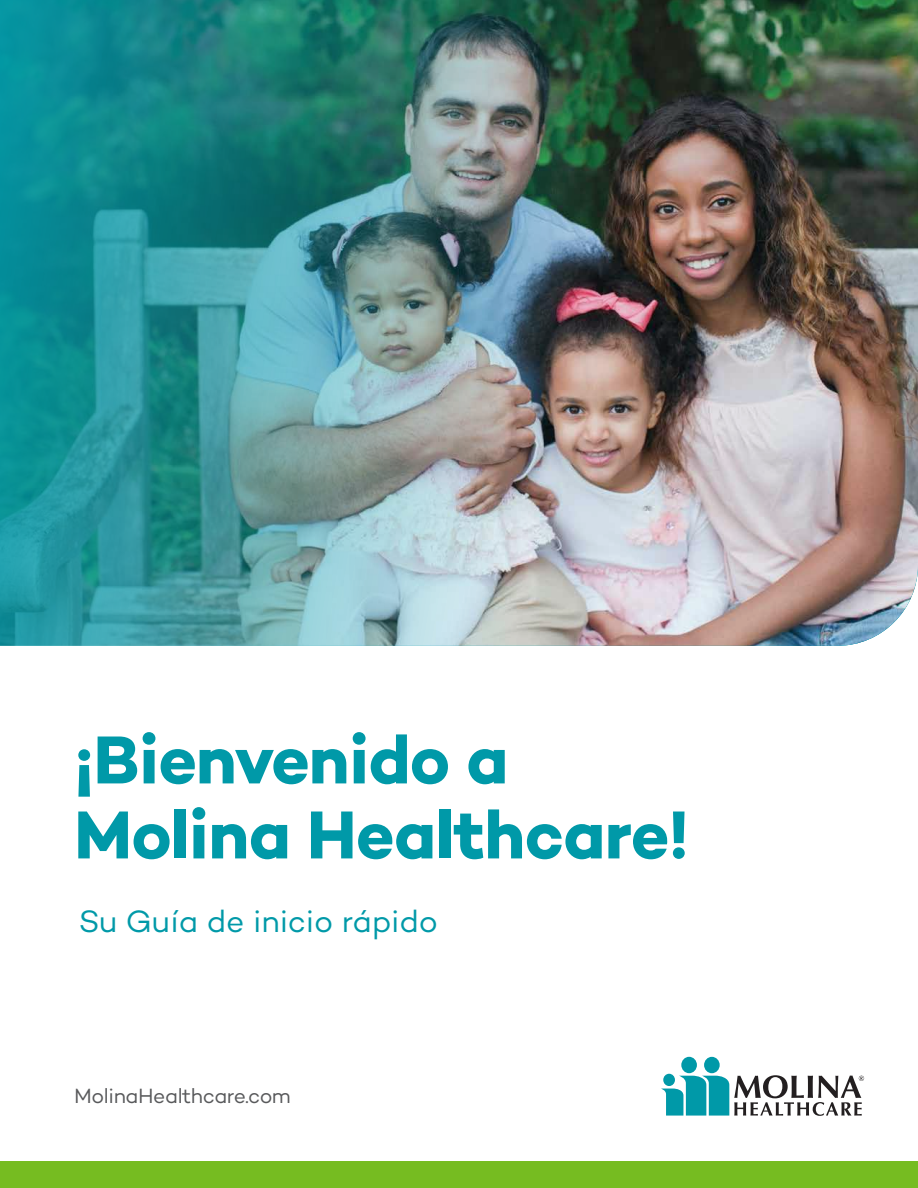
<style>
.page{position:relative;width:918px;height:1188px;background:#fff}
.page>*{position:absolute;margin:0;border:0;box-sizing:border-box;transform-origin:0 0}
.t1{font:700 69px/75px "Campton";letter-spacing:-.01em;color:#0099a8}
.t2{font:31.5px "Campton";letter-spacing:-.005em;color:#0099a8}
.t3{font:21px "Campton";letter-spacing:-.02em;color:#58595b}
</style>
<div class="page">
<div style="left:704px;top:1057px;width:16px;height:16px;background:#0099a8;border-radius:50%"></div>
<div style="left:681px;top:1057px;width:16px;height:16px;background:#0099a8;border-radius:50%"></div>
<svg style="left:661px;top:1075px;width:203px;height:41px"></svg>
<div style="left:663px;top:1074px;width:12px;height:12px;background:#0099a8;border-radius:50%"></div>
<div style="left:0;top:1161px;width:918px;height:27px;background:#76bc21"></div>
<img style="left:0;top:0;width:918px;height:646px">
<p class="t1" style="left:74px;top:721px;width:616px">¡Bienvenido a<br>Molina Healthcare!</p>
<p class="t2" style="left:79px;top:901px;width:361px">Su Guía de inicio rápido</p>
<p class="t3" style="left:74px;top:1083px;width:218px">MolinaHealthcare.com</p>
</div>
